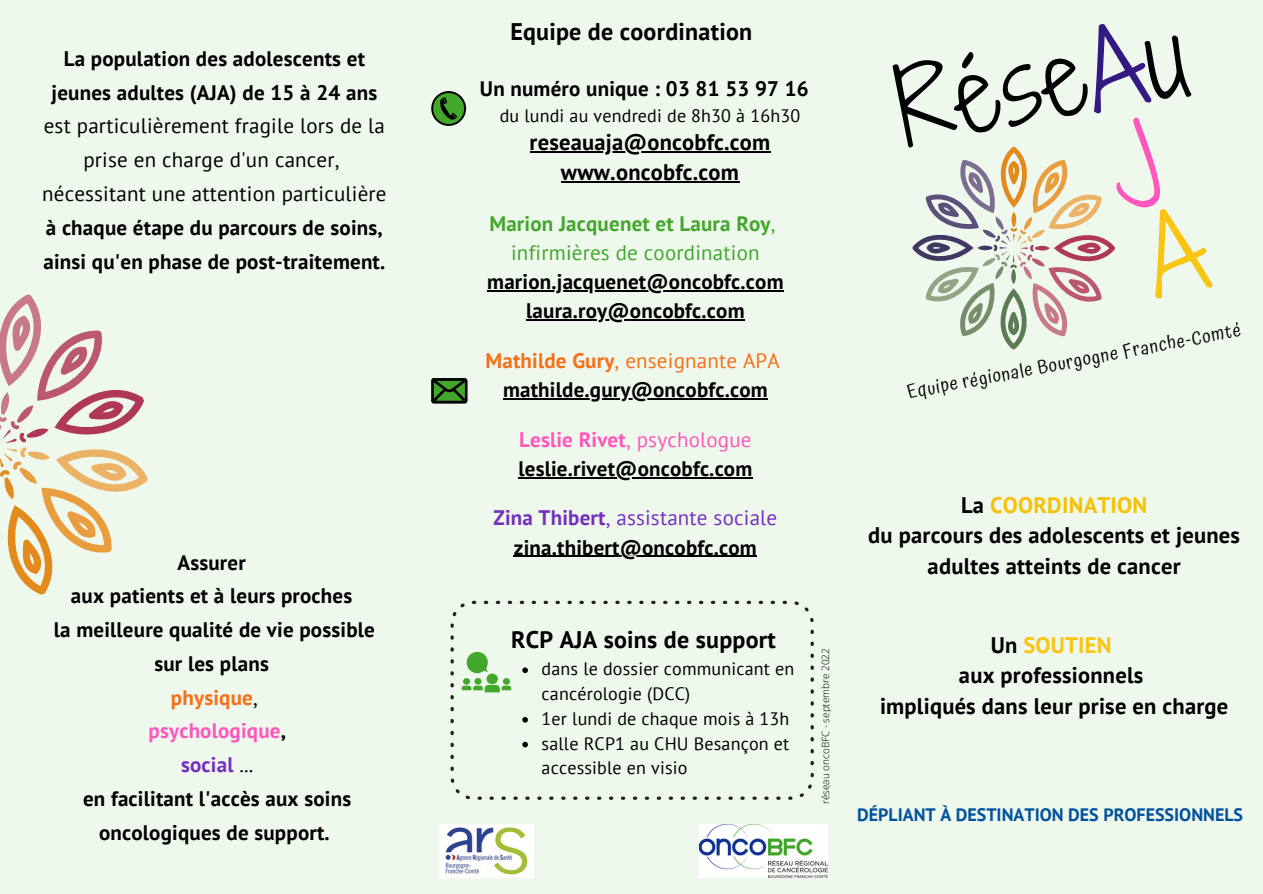
<style>
.page{position:relative;width:1263px;height:894px;background:#fff}
.page>*{position:absolute;margin:0;border:0;box-sizing:border-box;transform-origin:0 0}
.t1{font:99.75px/97.2px "Shadows Into Light Two";color:#000}
.t2{font:700 24px "PT Sans";letter-spacing:.01em;color:#000}
.t3{font:700 22.5px/30.3px "PT Sans";letter-spacing:.01em;color:#000;text-align:center}
.t4{font:700 21px/33.8px "PT Sans";letter-spacing:.01em;color:#000;text-align:center}
.t5{font:21px/33.8px "PT Sans";letter-spacing:.01em;color:#000;text-align:center}
.t6{font:21px/29.2px "PT Sans";letter-spacing:.01em;color:#42a72b;text-align:center}
.t7{font:18.45px "Atma";color:#000}
.t8{font:18px/24.8px "PT Sans";letter-spacing:.01em;color:#000}
.t9{font:700 18px "PT Sans";color:#00529c}
.t10{font:300 10.05px "Open Sans";color:#000}
.s1{color:#f66f19}
.s2{font-weight:400}
.s3{color:#ff57bc}
.s4{color:#7330bf}
.s5{font-weight:700}
.s6{font-weight:400;color:#f66f19}
.s7{font-weight:400;color:#ff57bc}
.s8{font-weight:400;color:#7330bf}
.s9{color:#341982}
.s10{color:#f6c106}
.s11{color:#f8c512}
</style>
<div class="page">
<div style="left:0;top:0;width:1263px;height:893px;background:#eff8ed"></div>
<svg style="left:912px;top:147px;width:203px;height:202px"></svg>
<svg style="left:431px;top:91px;width:35px;height:35px"></svg>
<div style="left:433px;top:93px;width:31px;height:31px;background:#42a72b;border-radius:50%"></div>
<svg style="left:440px;top:97px;width:17px;height:23px"></svg>
<svg style="left:431px;top:378px;width:37px;height:26px"></svg>
<svg style="left:0;top:294px;width:148px;height:301px"></svg>
<hr style="left:487px;top:290px;width:159px;height:1px;background:#000">
<hr style="left:646px;top:290px;width:138px;height:1px;background:#000">
<hr style="left:526px;top:319px;width:219px;height:1px;background:#000">
<hr style="left:503px;top:398px;width:265px;height:1px;background:#000">
<hr style="left:518px;top:477px;width:234px;height:1px;background:#000">
<hr style="left:514px;top:555px;width:243px;height:2px;background:#000">
<svg style="left:451px;top:600px;width:363px;height:199px"></svg>
<img style="left:699px;top:824px;width:128px;height:53px">
<img style="left:440px;top:824px;width:93px;height:53px">
<hr style="left:530px;top:151px;width:240px;height:1px;background:#000">
<hr style="left:561px;top:181px;width:178px;height:1px;background:#000">
<svg style="left:522px;top:667px;width:6px;height:6px"></svg>
<svg style="left:522px;top:716px;width:6px;height:6px"></svg>
<svg style="left:522px;top:741px;width:6px;height:6px"></svg>
<p class="t4" style="left:52px;top:41px;width:327px">La population des adolescents et jeunes adultes (AJA) de 15 à 24 ans</p>
<p class="t5" style="left:42px;top:109px;width:346px">est particulièrement fragile lors de la prise en charge d'un cancer, nécessitant une attention particulière</p>
<p class="t4" style="left:43px;top:210px;width:343px;text-align:left">à chaque étape du parcours de soins, ainsi qu'en phase de post-traitement.</p>
<p class="t4" style="left:54px;top:544px;width:323px">Assurer<br>aux patients et à leurs proches<br>la meilleure qualité de vie possible sur les plans<br><span class="s1">physique</span><span class="s2">,<br></span><span class="s3">psychologique</span>,<br><span class="s4">social</span> <span class="s2">...<br></span>en facilitant l'accès aux soins oncologiques de support.</p>
<p class="t2" style="left:510px;top:16px;width:243px">Equipe de coordination</p>
<p class="t4" style="left:480px;top:71px;width:330px">Un numéro unique : 03 81 53 97 16</p>
<p class="t8" style="left:500px;top:103px;width:302px">du lundi au vendredi de 8h30 à 16h30</p>
<p class="t3" style="left:530px;top:126px;width:242px">reseauaja@oncobfc.com www.oncobfc.com</p>
<p class="t6" style="left:489px;top:208px;width:288px"><span class="s5">Marion Jacquenet et Laura Roy</span>, infirmières de coordination</p>
<p class="t4" style="left:487px;top:266px;width:298px;line-height:29.2px">marion.jacquenet@oncobfc.com laura.roy@oncobfc.com</p>
<p class="t4" style="left:485px;top:345px;width:296px;line-height:29.2px"><span class="s1">Mathilde Gury</span><span class="s6">, enseignante APA </span>mathilde.gury@oncobfc.com</p>
<p class="t4" style="left:518px;top:424px;width:235px;line-height:29.2px;text-align:left"><span class="s3">Leslie Rivet</span><span class="s7">, psychologue </span>leslie.rivet@oncobfc.com</p>
<p class="t4" style="left:493px;top:503px;width:285px;line-height:29.2px"><span class="s4">Zina Thibert</span><span class="s8">, assistante sociale </span>zina.thibert@oncobfc.com</p>
<p class="t2" style="left:511px;top:623px;width:266px">RCP AJA soins de support</p>
<p class="t8" style="left:542px;top:656px;width:254px">dans le dossier communicant en cancérologie (DCC)<br>1er lundi de chaque mois à 13h salle RCP1 au CHU Besançon et accessible en visio</p>
<p class="t10" style="left:818px;top:803px;width:157px;rotate:-90deg">réseau oncoBFC - septembre 2022</p>
<h1 class="t1" style="left:1083px;top:24px;width:94px;text-indent:-199px;rotate:-11deg">Rése<span class="s9">A</span>u<br><span class="s3">J</span></h1>
<p class="t7" style="left:905px;top:382px;width:340px;rotate:-11deg">Equipe régionale Bourgogne Franche-Comté</p>
<p class="t3" style="left:868px;top:489px;width:373px">La <span class="s10">COORDINATION<br></span>du parcours des adolescents et jeunes adultes atteints de cancer</p>
<p class="t3" style="left:880px;top:629px;width:350px">Un <span class="s11">SOUTIEN<br></span>aux professionnels<br>impliqués dans leur prise en charge</p>
<p class="t9" style="left:857px;top:802px;width:387px">DÉPLIANT À DESTINATION DES PROFESSIONNELS</p>
</div>
